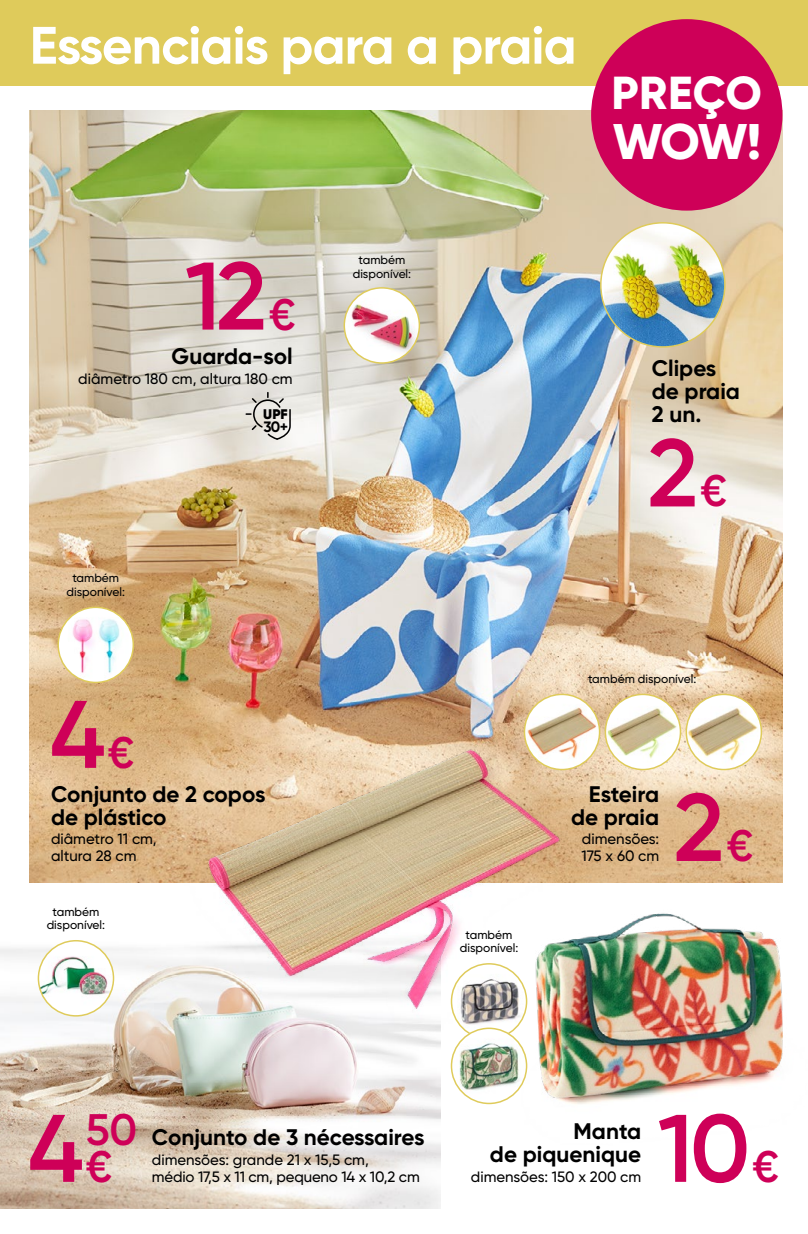
<style>
.page{position:relative;width:808px;height:1234px;background:#fff}
.page>*{position:absolute;margin:0;border:0;box-sizing:border-box;transform-origin:0 0}
.t1{font:600 95.7px "Gilroy";color:#ce0058}
.t2{font:700 52.5px "Gilroy";letter-spacing:-.015em;color:#fff}
.t3{font:800 49.95px "Gilroy";color:#fff}
.t4{font:800 46.2px "Gilroy";letter-spacing:.005em;color:#fff}
.t5{font:600 44.1px/36.8px "Gilroy";color:#ce0058}
.t6{font:700 22.5px/22.5px "Gilroy";color:#000}
.t7{font:500 15px/16.8px "Gilroy";color:#000}
.t8{font:700 15px "Gilroy";color:#000}
.t9{font:900 13.95px "Gilroy";color:#000}
.t10{font:500 12px/13.5px "Gilroy";color:#000;text-align:center}
.s1{font-size:44.1px}
</style>
<div class="page">
<div style="left:0;top:0;width:808px;height:85px;background:#dfcb5b"></div>
<img style="left:30px;top:111px;width:752px;height:771px">
<img style="left:30px;top:942px;width:411px;height:266px">
<img style="left:174px;top:732px;width:417px;height:314px">
<img style="left:0;top:948px;width:30px;height:261px">
<img style="left:505px;top:898px;width:278px;height:206px">
<svg style="left:246px;top:392px;width:46px;height:49px"></svg>
<svg style="left:38px;top:940px;width:75px;height:75px"></svg>
<img style="left:38px;top:944px;width:75px;height:67px">
<div style="left:38px;top:939px;width:76px;height:77px;border:2px solid #dfcb5b;border-radius:50%"></div>
<img style="left:344px;top:288px;width:75px;height:75px;border-radius:38px">
<div style="left:343px;top:287px;width:77px;height:76px;border:2px solid #dfcb5b;border-radius:50%"></div>
<img style="left:58px;top:607px;width:75px;height:75px;border-radius:38px">
<div style="left:57px;top:606px;width:77px;height:77px;border:2px solid #dfcb5b;border-radius:50%"></div>
<img style="left:526px;top:694px;width:72px;height:73px">
<div style="left:524px;top:693px;width:76px;height:77px;border:2px solid #dfcb5b;border-radius:50%"></div>
<img style="left:605px;top:694px;width:75px;height:73px">
<div style="left:605px;top:693px;width:76px;height:77px;border:2px solid #dfcb5b;border-radius:50%"></div>
<img style="left:686px;top:694px;width:75px;height:75px">
<div style="left:685px;top:693px;width:77px;height:77px;border:2px solid #dfcb5b;border-radius:50%"></div>
<img style="left:457px;top:963px;width:70px;height:75px">
<div style="left:451px;top:962px;width:76px;height:77px;border:2px solid #dfcb5b;border-radius:50%"></div>
<img style="left:454px;top:1028px;width:72px;height:75px">
<div style="left:451px;top:1027px;width:76px;height:76px;border:2px solid #dfcb5b;border-radius:50%"></div>
<img style="left:604px;top:223px;width:121px;height:124px">
<div style="left:591px;top:19px;width:191px;height:191px;background:#ce0058;border-radius:50%"></div>
<h2 class="t2" style="left:30px;top:12px;width:548px">Essenciais para a praia</h2>
<h3 class="t4" style="left:612px;top:63px;width:152px">PREÇO</h3>
<h3 class="t3" style="left:613px;top:110px;width:150px">WOW!</h3>
<h1 class="t1" style="left:185px;top:236px;width:112px">12<span class="s1">€</span></h1>
<h3 class="t6" style="left:172px;top:344px;width:123px">Guarda-sol</h3>
<p class="t7" style="left:78px;top:369px;width:216px">diâmetro 180 cm, altura 180 cm</p>
<p class="t10" style="left:67px;top:571px;width:60px">também disponível:</p>
<h1 class="t1" style="left:50px;top:674px;width:86px">4<span class="s1">€</span></h1>
<p class="t9" style="left:263px;top:405px;width:26px">UPF</p>
<p class="t8" style="left:263px;top:417px;width:26px">30+</p>
<p class="t10" style="left:353px;top:253px;width:60px">também disponível:</p>
<h3 class="t6" style="left:652px;top:357px;width:90px">Clipes de praia<br>2 un.</h3>
<h1 class="t1" style="left:647px;top:413px;width:81px">2<span class="s1">€</span></h1>
<p class="t10" style="left:588px;top:671px;width:110px">também disponível:</p>
<h3 class="t6" style="left:51px;top:782px;width:216px">Conjunto de 2 copos de plástico</h3>
<p class="t7" style="left:51px;top:830px;width:107px">diâmetro 11 cm, altura 28 cm</p>
<p class="t10" style="left:47px;top:904px;width:60px">também disponível:</p>
<p class="t10" style="left:460px;top:927px;width:60px">também disponível:</p>
<h3 class="t6" style="left:571px;top:782px;width:90px;text-align:right">Esteira de praia</h3>
<p class="t7" style="left:581px;top:830px;width:79px">dimensões:<br>175 x 60 cm</p>
<h1 class="t1" style="left:674px;top:767px;width:81px">2<span class="s1">€</span></h1>
<h1 class="t1" style="left:28px;top:1088px;width:57px">4</h1>
<h1 class="t1" style="left:658px;top:1088px;width:123px">10<span class="s1">€</span></h1>
<h3 class="t5" style="left:86px;top:1110px;width:53px">50 €</h3>
<h3 class="t6" style="left:490px;top:1119px;width:153px;text-align:right">Manta<br>de piquenique</h3>
<p class="t7" style="left:471px;top:1167px;width:172px">dimensões: 150 x 200 cm</p>
<h3 class="t6" style="left:152px;top:1125px;width:274px">Conjunto de 3 nécessaires</h3>
<p class="t7" style="left:152px;top:1150px;width:269px">dimensões: grande 21 x 15,5 cm,<br>médio 17,5 x 11 cm, pequeno 14 x 10,2 cm</p>
</div>
